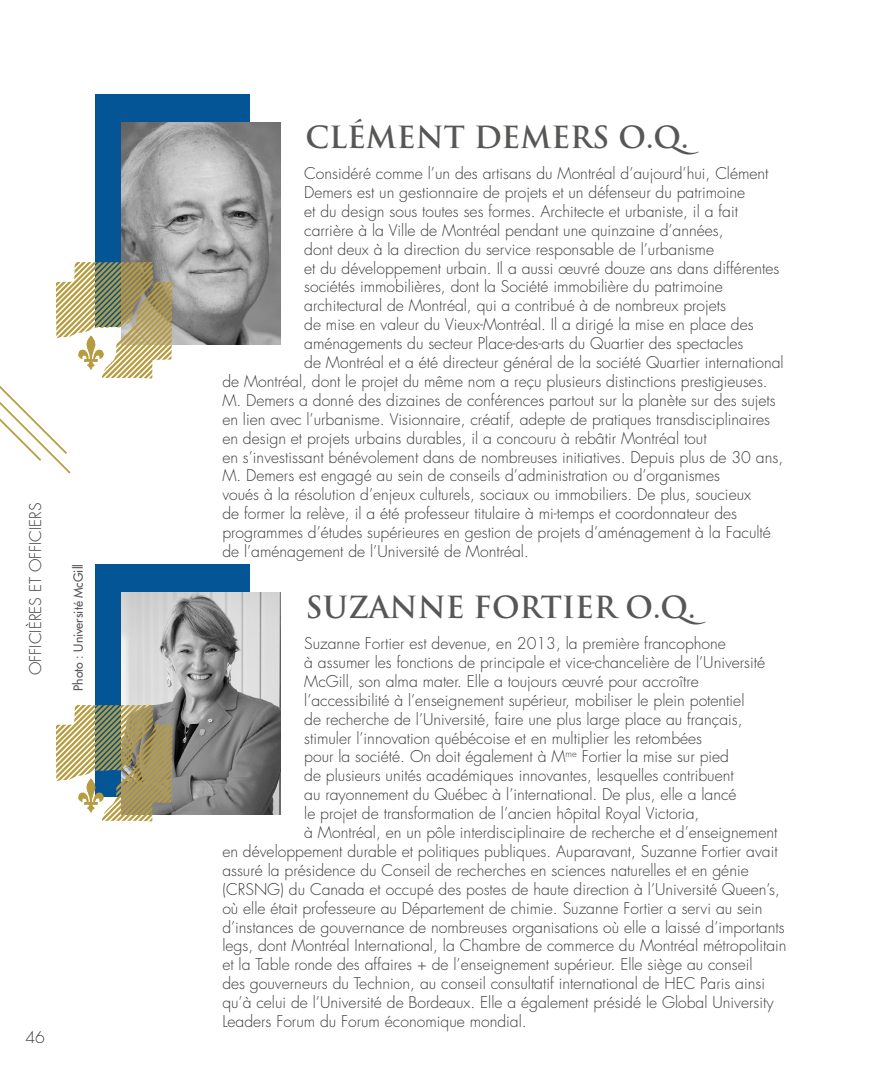
<style>
.page{position:relative;width:882px;height:1071px;background:#fff}
.page>*{position:absolute;margin:0;border:0;box-sizing:border-box;transform-origin:0 0}
.t1{font:700 29.75px "Trajan Pro";color:#575756}
.t2{font:300 15.75px "Futura Std";color:#3c3c3b}
.t3{font:500 12.25px "Futura Std";color:#575756}
</style>
<div class="page">
<div style="left:95px;top:94px;width:155px;height:233px;background:#035595"></div>
<div style="left:95px;top:565px;width:155px;height:232px;background:#035595"></div>
<img style="left:122px;top:123px;width:159px;height:222px">
<img style="left:122px;top:593px;width:159px;height:222px">
<svg style="left:0;top:262px;width:173px;height:212px"></svg>
<svg style="left:75px;top:335px;width:29px;height:35px"></svg>
<svg style="left:56px;top:705px;width:117px;height:117px"></svg>
<svg style="left:75px;top:777px;width:29px;height:36px"></svg>
<p class="t2" style="left:26px;top:675px;width:174px;rotate:-90deg">OFFICIÈRES ET OFFICIERS</p>
<p class="t3" style="left:71px;top:691px;width:128px;rotate:-90deg">Photo : Université McGill</p>
<p class="t2" style="left:26px;top:1028px;width:21px">46</p>
<h1 class="t1" style="left:305px;top:119px;width:395px">CLÉMENT DEMERS O.Q.</h1>
<p class="t2" style="left:304px;top:164px;width:466px">Considéré comme l’un des artisans du Montréal d’aujourd’hui, Clément</p>
<p class="t2" style="left:304px;top:183px;width:442px">Demers est un gestionnaire de projets et un défenseur du patrimoine</p>
<p class="t2" style="left:304px;top:202px;width:435px">et du design sous toutes ses formes. Architecte et urbaniste, il a fait</p>
<p class="t2" style="left:304px;top:220px;width:421px">carrière à la Ville de Montréal pendant une quinzaine d’années,</p>
<p class="t2" style="left:304px;top:239px;width:411px">dont deux à la direction du service responsable de l’urbanisme</p>
<p class="t2" style="left:304px;top:258px;width:477px">et du développement urbain. Il a aussi œuvré douze ans dans différentes</p>
<p class="t2" style="left:304px;top:277px;width:420px">sociétés immobilières, dont la Société immobilière du patrimoine</p>
<p class="t2" style="left:304px;top:296px;width:423px">architectural de Montréal, qui a contribué à de nombreux projets</p>
<p class="t2" style="left:304px;top:315px;width:451px">de mise en valeur du Vieux-Montréal. Il a dirigé la mise en place des</p>
<p class="t2" style="left:304px;top:334px;width:441px">aménagements du secteur Place-des-arts du Quartier des spectacles</p>
<p class="t2" style="left:304px;top:353px;width:481px">de Montréal et a été directeur général de la société Quartier international</p>
<p class="t2" style="left:222px;top:372px;width:547px">de Montréal, dont le projet du même nom a reçu plusieurs distinctions prestigieuses.</p>
<p class="t2" style="left:222px;top:391px;width:555px">M. Demers a donné des dizaines de conférences partout sur la planète sur des sujets</p>
<p class="t2" style="left:222px;top:409px;width:549px">en lien avec l’urbanisme. Visionnaire, créatif, adepte de pratiques transdisciplinaires</p>
<p class="t2" style="left:222px;top:428px;width:486px">en design et projets urbains durables, il a concouru à rebâtir Montréal tout</p>
<p class="t2" style="left:222px;top:447px;width:562px">en s’investissant bénévolement dans de nombreuses initiatives. Depuis plus de 30 ans,</p>
<p class="t2" style="left:222px;top:466px;width:499px">M. Demers est engagé au sein de conseils d’administration ou d’organismes</p>
<p class="t2" style="left:222px;top:485px;width:530px">voués à la résolution d’enjeux culturels, sociaux ou immobiliers. De plus, soucieux</p>
<p class="t2" style="left:222px;top:504px;width:516px">de former la relève, il a été professeur titulaire à mi-temps et coordonnateur des</p>
<p class="t2" style="left:222px;top:523px;width:550px">programmes d’études supérieures en gestion de projets d’aménagement à la Faculté</p>
<p class="t2" style="left:222px;top:542px;width:308px">de l’aménagement de l’Université de Montréal.</p>
<h1 class="t1" style="left:305px;top:589px;width:402px">SUZANNE FORTIER O.Q.</h1>
<p class="t2" style="left:304px;top:634px;width:423px">Suzanne Fortier est devenue, en 2013, la première francophone</p>
<p class="t2" style="left:304px;top:653px;width:462px">à assumer les fonctions de principale et vice-chancelière de l’Université</p>
<p class="t2" style="left:304px;top:672px;width:396px">McGill, son alma mater. Elle a toujours œuvré pour accroître</p>
<p class="t2" style="left:304px;top:690px;width:442px">l’accessibilité à l’enseignement supérieur, mobiliser le plein potentiel</p>
<p class="t2" style="left:304px;top:709px;width:440px">de recherche de l’Université, faire une plus large place au français,</p>
<p class="t2" style="left:304px;top:728px;width:399px">stimuler l’innovation québécoise et en multiplier les retombées</p>
<p class="t2" style="left:304px;top:747px;width:426px">pour la société. On doit également à M<sup>me</sup> Fortier la mise sur pied</p>
<p class="t2" style="left:304px;top:766px;width:431px">de plusieurs unités académiques innovantes, lesquelles contribuent</p>
<p class="t2" style="left:304px;top:785px;width:434px">au rayonnement du Québec à l’international. De plus, elle a lancé</p>
<p class="t2" style="left:304px;top:804px;width:397px">le projet de transformation de l’ancien hôpital Royal Victoria,</p>
<p class="t2" style="left:304px;top:823px;width:475px">à Montréal, en un pôle interdisciplinaire de recherche et d’enseignement</p>
<p class="t2" style="left:222px;top:842px;width:557px">en développement durable et politiques publiques. Auparavant, Suzanne Fortier avait</p>
<p class="t2" style="left:222px;top:861px;width:528px">assuré la présidence du Conseil de recherches en sciences naturelles et en génie</p>
<p class="t2" style="left:222px;top:879px;width:559px">(CRSNG) du Canada et occupé des postes de haute direction à l’Université Queen’s,</p>
<p class="t2" style="left:222px;top:898px;width:542px">où elle était professeure au Département de chimie. Suzanne Fortier a servi au sein</p>
<p class="t2" style="left:222px;top:917px;width:564px">d’instances de gouvernance de nombreuses organisations où elle a laissé d’importants</p>
<p class="t2" style="left:222px;top:936px;width:566px">legs, dont Montréal International, la Chambre de commerce du Montréal métropolitain</p>
<p class="t2" style="left:222px;top:955px;width:532px">et la Table ronde des affaires + de l’enseignement supérieur. Elle siège au conseil</p>
<p class="t2" style="left:222px;top:974px;width:544px">des gouverneurs du Technion, au conseil consultatif international de HEC Paris ainsi</p>
<p class="t2" style="left:222px;top:993px;width:553px">qu’à celui de l’Université de Bordeaux. Elle a également présidé le Global University</p>
<p class="t2" style="left:222px;top:1012px;width:306px">Leaders Forum du Forum économique mondial.</p>
</div>
